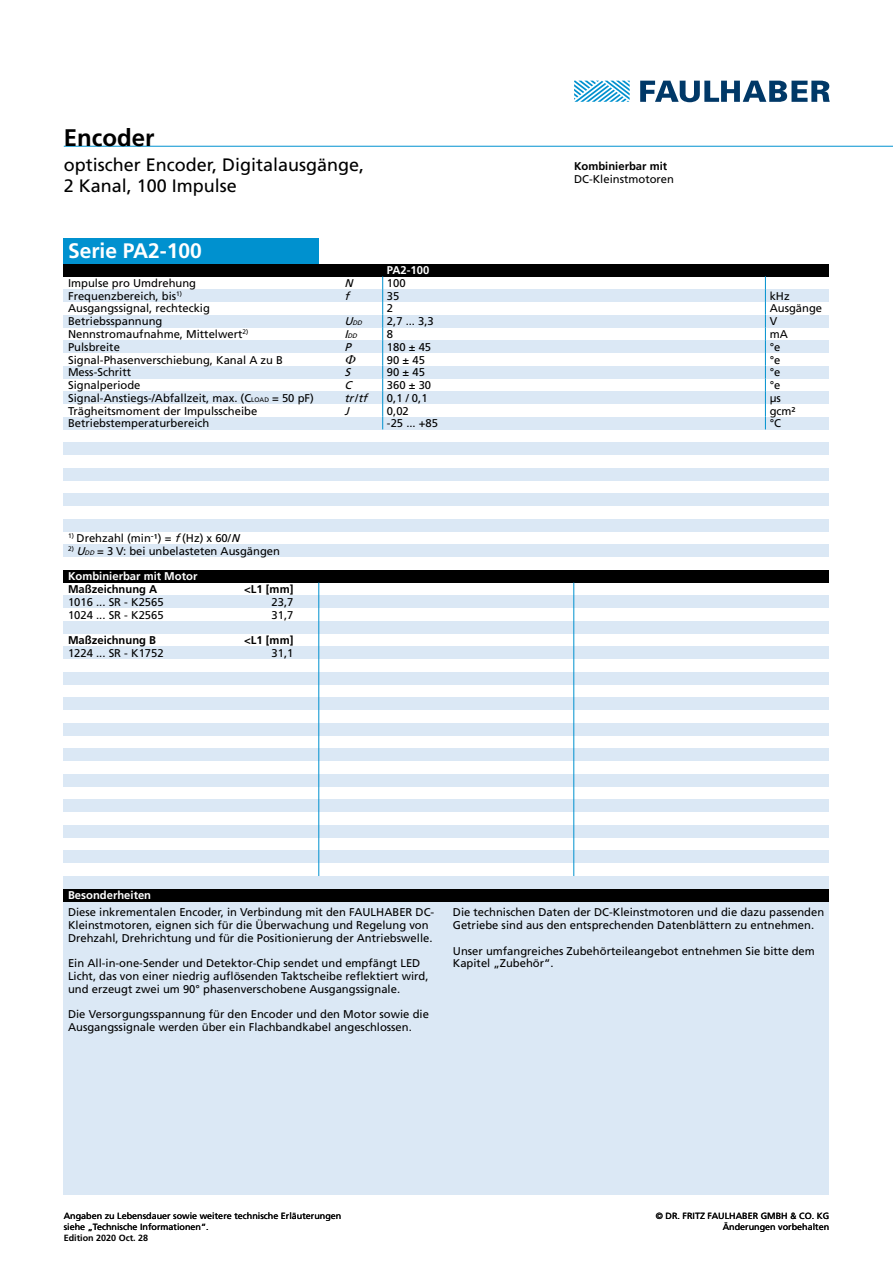
<style>
.page{position:relative;width:893px;height:1263px;background:#fff}
.page>*{position:absolute;margin:0;border:0;box-sizing:border-box;transform-origin:0 0}
.t1{font:700 24px "Frutiger LT";color:#000}
.t2{font:700 21px "Frutiger LT";color:#fff}
.t3{font:18px/21.6px "Frutiger LT";color:#000}
.t4{font:11.25px/12.8px "Frutiger LT";color:#000}
.t5{font:700 11.25px "Frutiger LT";color:#000}
.t6{font:700 11.25px "Frutiger LT";color:#fff}
.t7{font:italic 11.25px "Frutiger LT";color:#000}
.t8{font:9px/10.8px "Frutiger LT";color:#000}
.t9{font:700 9px "Frutiger LT";color:#000}
.t10{font:italic 6.6px "Frutiger LT";color:#000}
.s1{font-size:11.25px}
.s2{font-size:6.6px}
.s3{font-style:normal}
.s4{font-style:italic}
.s5{font-style:italic;font-size:6.6px}
</style>
<div class="page">
<hr style="left:64px;top:146px;width:829px;height:1px;background:#0092d0">
<div style="left:64px;top:238px;width:255px;height:26px;background:#0091cf"></div>
<div style="left:64px;top:850px;width:765px;height:13px;background:#dbe8f5"></div>
<div style="left:64px;top:876px;width:765px;height:13px;background:#dbe8f5"></div>
<div style="left:64px;top:697px;width:765px;height:13px;background:#dbe8f5"></div>
<div style="left:64px;top:519px;width:765px;height:13px;background:#dbe8f5"></div>
<div style="left:64px;top:723px;width:765px;height:13px;background:#dbe8f5"></div>
<div style="left:64px;top:799px;width:765px;height:13px;background:#dbe8f5"></div>
<div style="left:64px;top:825px;width:765px;height:13px;background:#dbe8f5"></div>
<div style="left:64px;top:748px;width:765px;height:13px;background:#dbe8f5"></div>
<div style="left:64px;top:774px;width:765px;height:13px;background:#dbe8f5"></div>
<div style="left:64px;top:901px;width:765px;height:294px;background:#dbe8f5"></div>
<div style="left:64px;top:289px;width:765px;height:13px;background:#dbe8f5"></div>
<div style="left:64px;top:315px;width:765px;height:12px;background:#dbe8f5"></div>
<div style="left:64px;top:340px;width:765px;height:13px;background:#dbe8f5"></div>
<div style="left:64px;top:366px;width:765px;height:12px;background:#dbe8f5"></div>
<div style="left:64px;top:391px;width:765px;height:13px;background:#dbe8f5"></div>
<div style="left:64px;top:417px;width:765px;height:12px;background:#dbe8f5"></div>
<div style="left:64px;top:442px;width:765px;height:13px;background:#dbe8f5"></div>
<div style="left:64px;top:468px;width:765px;height:12px;background:#dbe8f5"></div>
<div style="left:64px;top:493px;width:765px;height:13px;background:#dbe8f5"></div>
<div style="left:64px;top:264px;width:765px;height:12px;background:#000"></div>
<svg style="left:574px;top:81px;width:56px;height:21px"></svg>
<svg style="left:640px;top:81px;width:190px;height:21px"></svg>
<div style="left:64px;top:544px;width:765px;height:13px;background:#dbe8f5"></div>
<div style="left:64px;top:570px;width:765px;height:13px;background:#000"></div>
<div style="left:64px;top:595px;width:765px;height:13px;background:#dbe8f5"></div>
<div style="left:64px;top:621px;width:765px;height:13px;background:#dbe8f5"></div>
<div style="left:64px;top:646px;width:765px;height:13px;background:#dbe8f5"></div>
<div style="left:64px;top:672px;width:765px;height:13px;background:#dbe8f5"></div>
<div style="left:64px;top:889px;width:765px;height:12px;background:#000"></div>
<svg style="left:382px;top:276px;width:1px;height:153px"></svg>
<svg style="left:765px;top:276px;width:1px;height:153px"></svg>
<hr style="left:319px;top:583px;width:1px;height:293px;background:#0091cf">
<hr style="left:574px;top:583px;width:1px;height:293px;background:#0091cf">
<h1 class="t1" style="left:64px;top:123px;width:92px">Encoder</h1>
<h3 class="t3" style="left:64px;top:154px;width:302px">optischer Encoder, Digitalausgänge,<br>2 Kanal, 100 Impulse</h3>
<p class="t5" style="left:574px;top:159px;width:95px">Kombinierbar mit</p>
<p class="t4" style="left:574px;top:173px;width:102px">DC-Kleinstmotoren</p>
<h2 class="t2" style="left:68px;top:239px;width:135px">Serie PA2-100</h2>
<p class="t6" style="left:387px;top:264px;width:44px">PA2-100</p>
<p class="t4" style="left:68px;top:277px;width:130px">Impulse pro Umdrehung</p>
<p class="t7" style="left:344px;top:276px;width:13px">N</p>
<p class="t4" style="left:387px;top:277px;width:20px">100</p>
<p class="t4" style="left:68px;top:289px;width:115px">Frequenzbereich, bis<sup>1)</sup></p>
<p class="t7" style="left:344px;top:289px;width:9px">f</p>
<p class="t4" style="left:387px;top:289px;width:14px">35</p>
<p class="t4" style="left:770px;top:289px;width:22px">kHz</p>
<p class="t4" style="left:68px;top:302px;width:143px">Ausgangssignal, rechteckig</p>
<p class="t4" style="left:387px;top:302px;width:8px">2</p>
<p class="t4" style="left:770px;top:302px;width:54px">Ausgänge</p>
<p class="t4" style="left:68px;top:315px;width:96px">Betriebsspannung</p>
<p class="t10" style="left:344px;top:319px;width:21px"><span class="s1">U</span>DD</p>
<p class="t4" style="left:387px;top:315px;width:48px">2,7 ... 3,3</p>
<p class="t4" style="left:770px;top:315px;width:9px">V</p>
<p class="t4" style="left:68px;top:328px;width:182px">Nennstromaufnahme, Mittelwert<sup>2)</sup></p>
<p class="t10" style="left:344px;top:332px;width:16px"><span class="s1">I</span>DD</p>
<p class="t4" style="left:387px;top:328px;width:8px">8</p>
<p class="t4" style="left:770px;top:328px;width:20px">mA</p>
<p class="t4" style="left:68px;top:340px;width:53px">Pulsbreite</p>
<p class="t7" style="left:344px;top:340px;width:11px">P</p>
<p class="t4" style="left:387px;top:340px;width:46px">180 ± 45</p>
<p class="t4" style="left:770px;top:340px;width:12px">°e</p>
<p class="t4" style="left:68px;top:353px;width:217px">Signal-Phasenverschiebung, Kanal A zu B</p>
<p class="t4" style="left:387px;top:353px;width:40px">90 ± 45</p>
<p class="t4" style="left:770px;top:353px;width:12px">°e</p>
<p class="t4" style="left:68px;top:366px;width:65px">Mess-Schritt</p>
<p class="t7" style="left:344px;top:366px;width:11px">S</p>
<p class="t4" style="left:387px;top:366px;width:40px">90 ± 45</p>
<p class="t4" style="left:770px;top:366px;width:12px">°e</p>
<p class="t4" style="left:68px;top:379px;width:74px">Signalperiode</p>
<p class="t7" style="left:344px;top:378px;width:12px">C</p>
<p class="t4" style="left:387px;top:379px;width:46px">360 ± 30</p>
<p class="t4" style="left:770px;top:379px;width:12px">°e</p>
<p class="t4" style="left:68px;top:391px;width:247px">Signal-Anstiegs-/Abfallzeit, max. (C<span class="s2">LOAD</span> = 50 pF)</p>
<p class="t7" style="left:344px;top:391px;width:28px">tr<span class="s3">/</span>tf</p>
<p class="t4" style="left:387px;top:391px;width:42px">0,1 / 0,1</p>
<p class="t4" style="left:770px;top:391px;width:13px">µs</p>
<p class="t4" style="left:68px;top:404px;width:191px">Trägheitsmoment der Impulsscheibe</p>
<p class="t7" style="left:344px;top:404px;width:9px">J</p>
<p class="t4" style="left:387px;top:404px;width:23px">0,02</p>
<p class="t4" style="left:770px;top:404px;width:27px">gcm²</p>
<p class="t4" style="left:68px;top:417px;width:143px">Betriebstemperaturbereich</p>
<p class="t4" style="left:387px;top:417px;width:53px">-25 ... +85</p>
<p class="t4" style="left:770px;top:417px;width:13px">°C</p>
<p class="t4" style="left:68px;top:532px;width:176px"><sup>1)</sup> Drehzahl (min<sup>-</sup>¹) = <span class="s4">f</span>(Hz) x 60/<span class="s4">N</span></p>
<p class="t4" style="left:68px;top:544px;width:213px"><sup>2)</sup> <span class="s4">U</span><span class="s5">DD</span> = 3 V: bei unbelasteten Ausgängen</p>
<p class="t6" style="left:68px;top:570px;width:131px">Kombinierbar mit Motor</p>
<p class="t5" style="left:68px;top:583px;width:91px">Maßzeichnung A</p>
<p class="t5" style="left:244px;top:583px;width:51px">&lt;L1 [mm]</p>
<p class="t4" style="left:68px;top:596px;width:97px">1016 ... SR - K2565</p>
<p class="t4" style="left:271px;top:596px;width:23px">23,7</p>
<p class="t4" style="left:68px;top:608px;width:97px">1024 ... SR - K2565</p>
<p class="t4" style="left:271px;top:608px;width:23px">31,7</p>
<p class="t5" style="left:68px;top:634px;width:90px">Maßzeichnung B</p>
<p class="t5" style="left:244px;top:634px;width:51px">&lt;L1 [mm]</p>
<p class="t4" style="left:68px;top:647px;width:97px">1224 ... SR - K1752</p>
<p class="t4" style="left:271px;top:647px;width:23px">31,1</p>
<p class="t6" style="left:68px;top:888px;width:85px">Besonderheiten</p>
<p class="t4" style="left:68px;top:906px;width:368px">Diese inkrementalen Encoder, in Verbindung mit den FAULHABER DC-<br>Kleinstmotoren, eignen sich für die Überwachung und Regelung von<br>Drehzahl, Drehrichtung und für die Positionierung der Antriebswelle.</p>
<p class="t4" style="left:68px;top:957px;width:362px">Ein All-in-one-Sender und Detektor-Chip sendet und empfängt LED<br>Licht, das von einer niedrig auflösenden Taktscheibe reflektiert wird, und erzeugt zwei um 90° phasenverschobene Ausgangssignale.</p>
<p class="t4" style="left:68px;top:1008px;width:362px">Die Versorgungsspannung für den Encoder und den Motor sowie die<br>Ausgangssignale werden über ein Flachbandkabel angeschlossen.</p>
<p class="t4" style="left:453px;top:906px;width:373px">Die technischen Daten der DC-Kleinstmotoren und die dazu passenden<br>Getriebe sind aus den entsprechenden Datenblättern zu entnehmen.</p>
<p class="t4" style="left:453px;top:944px;width:363px">Unser umfangreiches Zubehörteileangebot entnehmen Sie bitte dem<br>Kapitel „Zubehör“.</p>
<p class="t8" style="left:64px;top:1210px;width:279px">Angaben zu Lebensdauer sowie weitere technische Erläuterungen siehe „Technische Informationen“.</p>
<p class="t8" style="left:656px;top:1210px;width:175px;text-align:right">© DR. FRITZ FAULHABER GMBH &amp; CO. KG<br>Änderungen vorbehalten</p>
<p class="t9" style="left:64px;top:1233px;width:86px">Edition 2020 Oct. 28</p>
</div>
